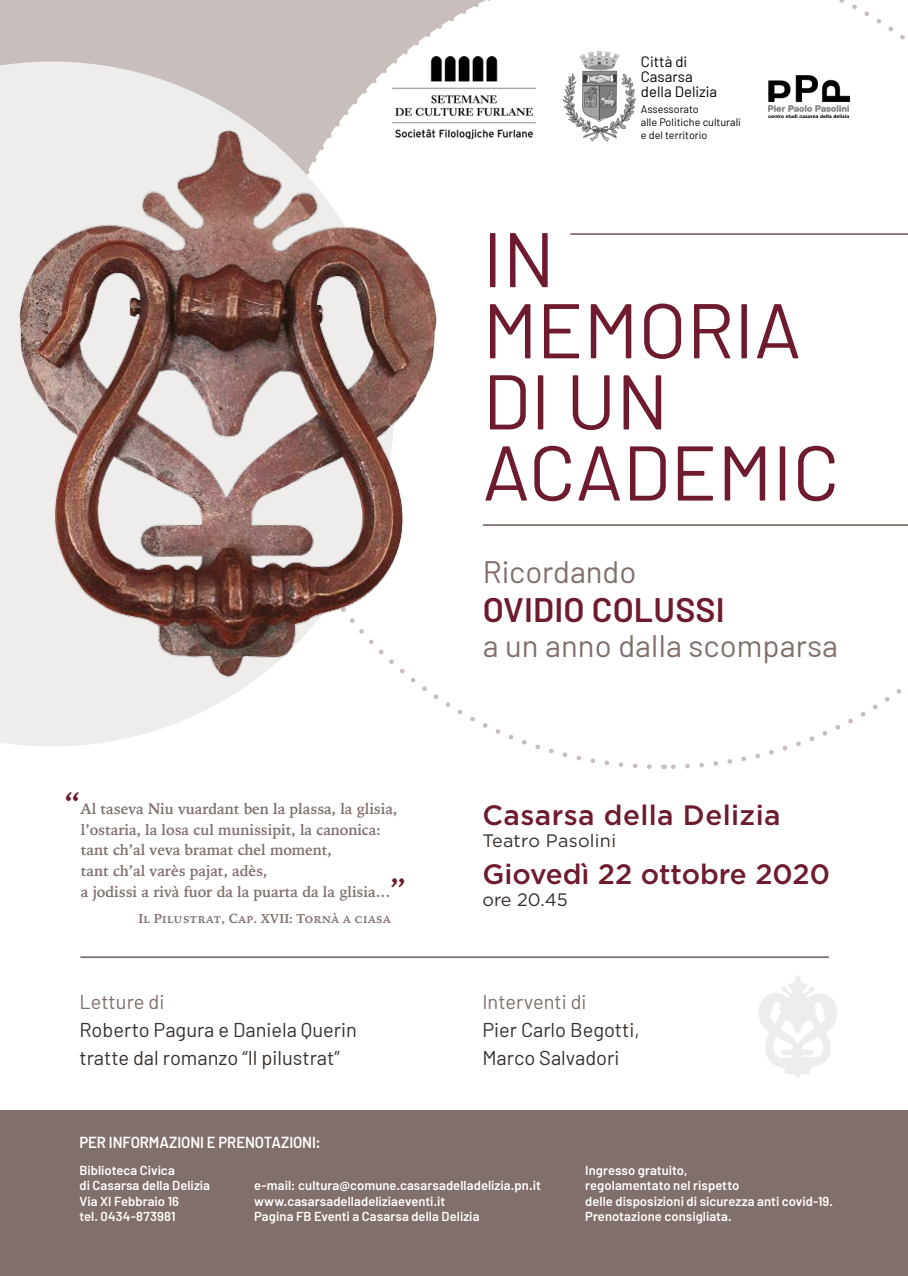
<style>
.page{position:relative;width:908px;height:1276px;background:#fff}
.page>*{position:absolute;margin:0;border:0;box-sizing:border-box;transform-origin:0 0}
.t1{font:77.4px/71.1px "Barlow";color:#6e1b2f}
.t2{font:600 34px "Barlow";letter-spacing:.005em;color:#6e1b2f}
.t3{font:31px "Barlow";letter-spacing:.005em;color:#816f6b}
.t4{font:500 28px "Gotham";letter-spacing:.005em;color:#6e1b2f}
.t5{font:20px/28px "Barlow";color:#38302b}
.t6{font:20px "Barlow";color:#816f6b}
.t7{font:18px "Gotham";letter-spacing:.015em;color:#38302b}
.t8{font:600 16px "Barlow";letter-spacing:-.01em;color:#fff;scale:.93 1}
.t9{font:700 15px/20.8px "Iowan Old Style";letter-spacing:-.005em;color:#816f6b}
.t10{font:15px/15px "Barlow";color:#000}
.t11{font:600 13px/15.6px "Barlow";letter-spacing:.005em;color:#fff}
.t12{font:700 13px "Iowan Old Style";letter-spacing:-.005em;color:#816f6b}
.t13{font:10.8px/12.6px "Barlow";color:#000}
.s1{font-size:30px;color:#6e1b2f}
</style>
<div class="page">
<div style="left:0;top:0;width:254px;height:62px;background:#c8bfbc"></div>
<svg style="left:665px;top:689px;width:237px;height:80px"></svg>
<svg style="left:254px;top:0;width:282px;height:124px"></svg>
<div style="left:0;top:1110px;width:907px;height:166px;background:#816f6b"></div>
<svg style="left:0;top:62px;width:392px;height:684px;fill:#eeedeb"></svg>
<svg style="left:759px;top:975px;width:77px;height:103px"></svg>
<img style="left:392px;top:56px;width:143px;height:83px">
<img style="left:15px;top:126px;width:425px;height:555px">
<hr style="left:81px;top:956px;width:746px;height:2px;background:#816f6b">
<hr style="left:483px;top:524px;width:424px;height:2px;background:#816f6b">
<hr style="left:570px;top:233px;width:337px;height:2px;background:#816f6b">
<img style="left:562px;top:51px;width:74px;height:91px">
<img style="left:768px;top:75px;width:80px;height:43px">
<p class="t10" style="left:640px;top:54px;width:78px">Città di<br>Casarsa della Delizia</p>
<p class="t13" style="left:640px;top:103px;width:101px">Assessorato<br>alle Politiche culturali e del territorio</p>
<h1 class="t1" style="left:482px;top:222px;width:358px">IN<br>MEMORIA<br>DI UN<br>ACADEMIC</h1>
<p class="t9" style="left:81px;top:797px;width:326px;text-indent:-16px"><span class="s1">“</span>Al taseva Niu vuardant ben la plassa, la glisia, l’ostaria, la losa cul munissipit, la canonica: tant ch’al veva bramat chel moment,<br>tant ch’al varès pajat, adès,<br>a jodissi a rivà fuor da la puarta da la glisia…<span class="s1">”</span></p>
<p class="t12" style="left:138px;top:906px;width:254px">Il Pilustrat, Cap. XVII: Tornà a ciasa</p>
<h3 class="t6" style="left:79px;top:989px;width:86px">Letture di</h3>
<h3 class="t5" style="left:79px;top:1015px;width:279px">Roberto Pagura e Daniela Querin tratte dal romanzo “Il pilustrat”</h3>
<h3 class="t3" style="left:482px;top:552px;width:155px">Ricordando</h3>
<h2 class="t2" style="left:482px;top:588px;width:243px">OVIDIO COLUSSI</h2>
<h3 class="t3" style="left:482px;top:626px;width:357px">a un anno dalla scomparsa</h3>
<h3 class="t4" style="left:482px;top:797px;width:299px">Casarsa della Delizia</h3>
<h3 class="t7" style="left:482px;top:829px;width:135px">Teatro Pasolini</h3>
<h3 class="t4" style="left:482px;top:856px;width:349px">Giovedì 22 ottobre 2020</h3>
<h3 class="t7" style="left:482px;top:888px;width:87px">ore 20.45</h3>
<h3 class="t6" style="left:482px;top:989px;width:105px">Interventi di</h3>
<h3 class="t5" style="left:482px;top:1015px;width:159px">Pier Carlo Begotti,<br>Marco Salvadori</h3>
<p class="t8" style="left:79px;top:1132px;width:261px">PER INFORMAZIONI E PRENOTAZIONI:</p>
<p class="t11" style="left:79px;top:1162px;width:132px">Biblioteca Civica<br>di Casarsa della Delizia<br>Via XI Febbraio 16<br>tel. 0434-873981</p>
<p class="t11" style="left:254px;top:1177px;width:288px">e-mail: cultura@comune.casarsadelladelizia.pn.it www.casarsadelladeliziaeventi.it<br>Pagina FB Eventi a Casarsa della Delizia</p>
<p class="t11" style="left:585px;top:1162px;width:249px">Ingresso gratuito,<br>regolamentato nel rispetto<br>delle disposizioni di sicurezza anti covid-19.<br>Prenotazione consigliata.</p>
</div>
